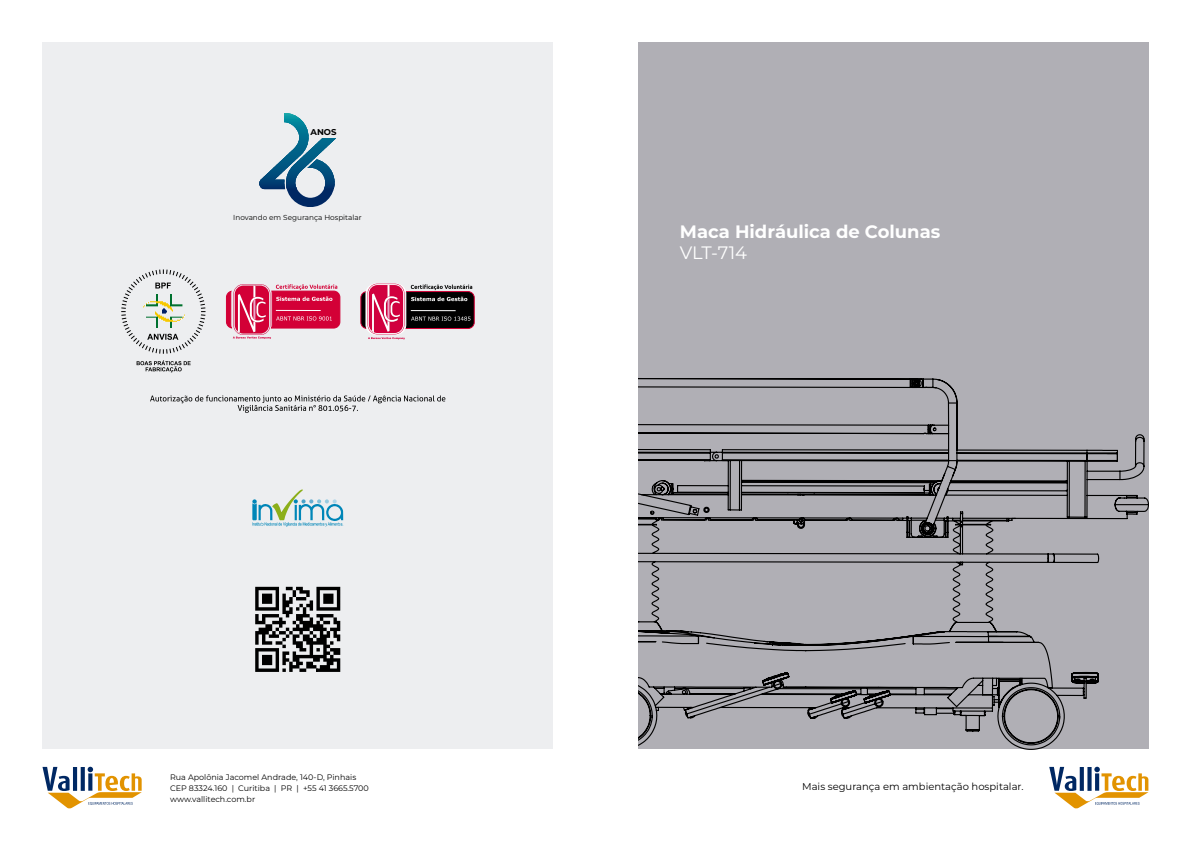
<style>
.page{position:relative;width:1191px;height:851px;background:#fff}
.page>*{position:absolute;margin:0;border:0;box-sizing:border-box;transform-origin:0 0}
.t1{font:700 18px "Montserrat";color:#fff}
.t2{font:18px "Montserrat";letter-spacing:-.01em;color:#fff}
.t3{font:10px "Montserrat";color:#000}
.t4{font:700 8.5px "Montserrat";color:#000}
.t5{font:8px/11px "Montserrat";color:#000}
.t6{font:7.3px "Montserrat";color:#000}
</style>
<div class="page">
<div style="left:638px;top:43px;width:510px;height:706px;background:#b0afb5"></div>
<svg style="left:638px;top:378px;width:510px;height:371px"></svg>
<div style="left:42px;top:43px;width:511px;height:706px;background:#edeef0"></div>
<svg style="left:42px;top:766px;width:100px;height:42px"></svg>
<svg style="left:1049px;top:766px;width:99px;height:42px"></svg>
<svg style="left:255px;top:586px;width:85px;height:85px"></svg>
<svg style="left:263px;top:189px;width:71px;height:18px"></svg>
<hr style="left:259px;top:188px;width:77px;height:1px;background:#002c66">
<hr style="left:259px;top:187px;width:77px;height:1px;background:#002f69">
<hr style="left:259px;top:186px;width:77px;height:1px;background:#00336b">
<hr style="left:259px;top:185px;width:77px;height:1px;background:#00366d">
<hr style="left:259px;top:184px;width:77px;height:1px;background:#00386e">
<hr style="left:259px;top:183px;width:77px;height:1px;background:#003b70">
<hr style="left:259px;top:182px;width:77px;height:1px;background:#003d72">
<hr style="left:259px;top:181px;width:77px;height:1px;background:#003f73">
<hr style="left:259px;top:180px;width:77px;height:1px;background:#004275">
<hr style="left:259px;top:179px;width:77px;height:1px;background:#004476">
<hr style="left:259px;top:178px;width:77px;height:1px;background:#004577">
<hr style="left:259px;top:177px;width:77px;height:1px;background:#004778">
<hr style="left:259px;top:176px;width:77px;height:1px;background:#004979">
<hr style="left:259px;top:175px;width:77px;height:1px;background:#004a7a">
<hr style="left:259px;top:174px;width:77px;height:1px;background:#004c7b">
<hr style="left:259px;top:173px;width:77px;height:1px;background:#004d7c">
<hr style="left:259px;top:172px;width:77px;height:1px;background:#004e7c">
<hr style="left:259px;top:171px;width:77px;height:1px;background:#00507e">
<hr style="left:259px;top:170px;width:77px;height:1px;background:#00517e">
<hr style="left:259px;top:169px;width:77px;height:1px;background:#00527f">
<hr style="left:259px;top:168px;width:77px;height:1px;background:#005480">
<hr style="left:259px;top:167px;width:77px;height:1px;background:#005480">
<hr style="left:259px;top:166px;width:77px;height:1px;background:#005681">
<hr style="left:259px;top:165px;width:77px;height:1px;background:#005682">
<hr style="left:259px;top:164px;width:77px;height:1px;background:#005782">
<hr style="left:259px;top:163px;width:77px;height:1px;background:#005883">
<hr style="left:259px;top:162px;width:77px;height:1px;background:#005a83">
<hr style="left:259px;top:161px;width:77px;height:1px;background:#005a84">
<hr style="left:259px;top:160px;width:77px;height:1px;background:#005b84">
<hr style="left:259px;top:159px;width:77px;height:1px;background:#005c85">
<hr style="left:259px;top:158px;width:77px;height:1px;background:#005d85">
<hr style="left:259px;top:157px;width:77px;height:1px;background:#005e86">
<hr style="left:259px;top:156px;width:77px;height:1px;background:#005f86">
<hr style="left:259px;top:155px;width:77px;height:1px;background:#005f86">
<hr style="left:259px;top:154px;width:77px;height:1px;background:#006087">
<hr style="left:259px;top:153px;width:77px;height:1px;background:#006188">
<hr style="left:259px;top:152px;width:77px;height:1px;background:#006188">
<hr style="left:259px;top:151px;width:77px;height:1px;background:#006288">
<hr style="left:259px;top:150px;width:77px;height:1px;background:#006288">
<hr style="left:259px;top:149px;width:77px;height:1px;background:#006389">
<hr style="left:259px;top:148px;width:77px;height:1px;background:#006489">
<hr style="left:259px;top:147px;width:77px;height:1px;background:#00648a">
<hr style="left:259px;top:146px;width:77px;height:1px;background:#00658a">
<hr style="left:259px;top:145px;width:77px;height:1px;background:#00668b">
<hr style="left:259px;top:144px;width:77px;height:1px;background:#00678b">
<hr style="left:259px;top:143px;width:77px;height:1px;background:#00688c">
<hr style="left:259px;top:142px;width:77px;height:1px;background:#00688c">
<hr style="left:259px;top:141px;width:77px;height:1px;background:#00698d">
<hr style="left:259px;top:140px;width:77px;height:1px;background:#006b8e">
<hr style="left:259px;top:139px;width:77px;height:1px;background:#006b8d">
<hr style="left:259px;top:138px;width:77px;height:1px;background:#006c8e">
<hr style="left:259px;top:137px;width:77px;height:1px;background:#006d8f">
<hr style="left:259px;top:136px;width:77px;height:1px;background:#006e90">
<hr style="left:259px;top:135px;width:77px;height:1px;background:#006f90">
<hr style="left:259px;top:134px;width:77px;height:1px;background:#007190">
<hr style="left:259px;top:133px;width:77px;height:1px;background:#007292">
<hr style="left:259px;top:132px;width:77px;height:1px;background:#007492">
<hr style="left:259px;top:131px;width:77px;height:1px;background:#007593">
<hr style="left:259px;top:130px;width:77px;height:1px;background:#007694">
<hr style="left:259px;top:129px;width:77px;height:1px;background:#007895">
<hr style="left:259px;top:128px;width:77px;height:1px;background:#007a95">
<hr style="left:259px;top:127px;width:77px;height:1px;background:#007c96">
<hr style="left:259px;top:126px;width:77px;height:1px;background:#007d97">
<hr style="left:259px;top:125px;width:77px;height:1px;background:#008098">
<hr style="left:259px;top:124px;width:77px;height:1px;background:#00829a">
<hr style="left:259px;top:123px;width:77px;height:1px;background:#00859b">
<hr style="left:259px;top:122px;width:77px;height:1px;background:#00889d">
<hr style="left:259px;top:121px;width:77px;height:1px;background:#008a9e">
<hr style="left:259px;top:120px;width:77px;height:1px;background:#008ea0">
<hr style="left:259px;top:119px;width:77px;height:1px;background:#0391a1">
<hr style="left:259px;top:118px;width:77px;height:1px;background:#0694a2">
<hr style="left:259px;top:117px;width:77px;height:1px;background:#0e98a5">
<hr style="left:259px;top:116px;width:77px;height:1px;background:#119ca6">
<hr style="left:259px;top:115px;width:77px;height:1px;background:#11a0a7">
<hr style="left:259px;top:114px;width:77px;height:1px;background:#1ca5a9">
<hr style="left:259px;top:113px;width:77px;height:1px;background:#1caaab">
<svg style="left:252px;top:489px;width:91px;height:37px"></svg>
<svg style="left:150px;top:395px;width:295px;height:18px"></svg>
<svg style="left:137px;top:360px;width:54px;height:12px"></svg>
<svg style="left:121px;top:269px;width:85px;height:85px"></svg>
<img style="left:143px;top:294px;width:41px;height:33px">
<div style="left:361px;top:291px;width:113px;height:37px;background:#000;border-radius:6px"></div>
<div style="left:360px;top:291px;width:114px;height:38px;border:1px solid #d30036;border-radius:6px"></div>
<div style="left:366px;top:283px;width:40px;height:51px;border:1px solid #fff;border-radius:10px"></div>
<svg style="left:411px;top:284px;width:61px;height:6px"></svg>
<svg style="left:411px;top:296px;width:56px;height:5px"></svg>
<hr style="left:411px;top:310px;width:44px;height:1px;background:#fff">
<svg style="left:411px;top:316px;width:59px;height:5px"></svg>
<svg style="left:367px;top:283px;width:38px;height:56px;background:#df5c83"></svg>
<svg style="left:226px;top:284px;width:114px;height:55px"></svg>
<p class="t4" style="left:310px;top:126px;width:27px">ANOS</p>
<p class="t6" style="left:233px;top:212px;width:130px">Inovando em Segurança Hospitalar</p>
<p class="t5" style="left:170px;top:770px;width:200px">Rua Apolônia Jacomel Andrade, 140-D, Pinhais<br>CEP 83324.160 | Curitiba | PR | +55 41 3665.5700 www.vallitech.com.br</p>
<h1 class="t1" style="left:680px;top:219px;width:262px">Maca Hidráulica de Colunas</h1>
<h1 class="t2" style="left:680px;top:240px;width:69px">VLT-714</h1>
<p class="t3" style="left:802px;top:779px;width:223px">Mais segurança em ambientação hospitalar.</p>
</div>
